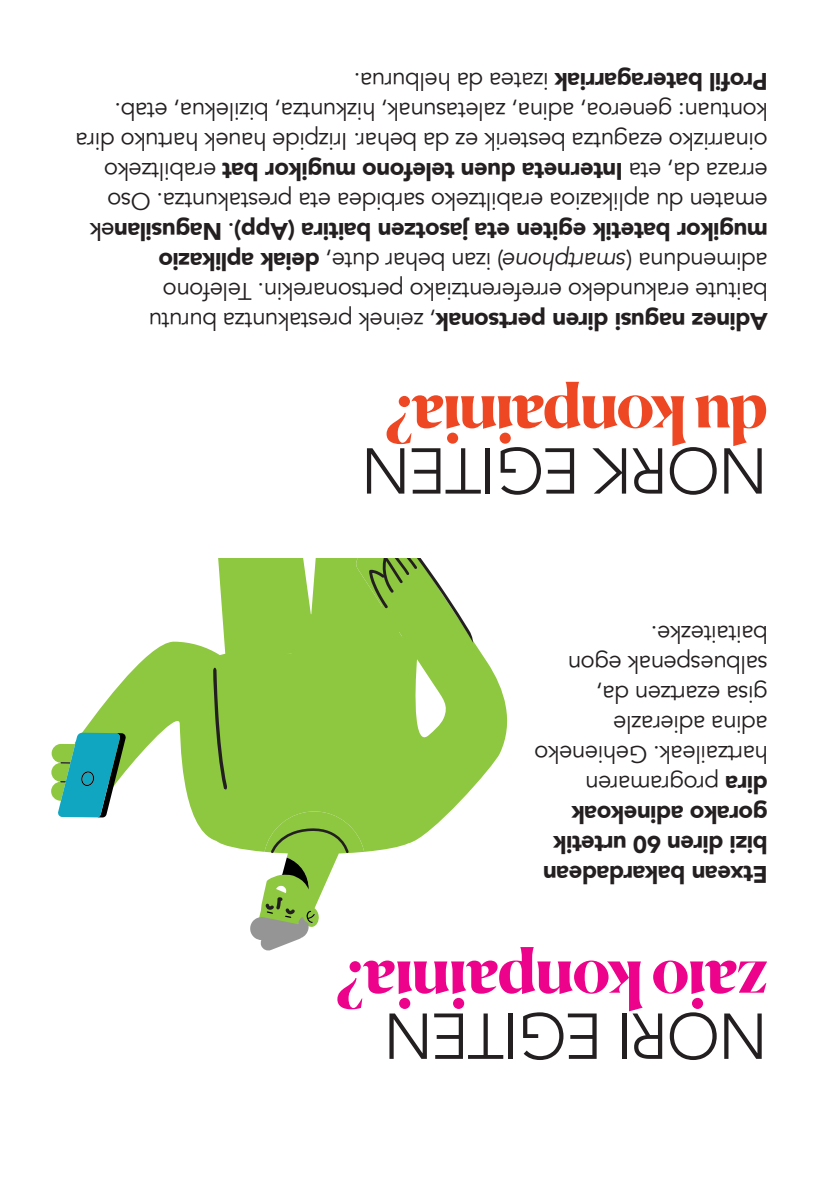
<style>
.page{position:relative;width:840px;height:1191px;background:#fff}
.page>*{position:absolute;margin:0;border:0;box-sizing:border-box;transform-origin:0 0}
.t1{font:300 64px "Avenir";letter-spacing:-.03em;color:#231f20}
.t2{font:700 64px "Canela";letter-spacing:-.025em;color:#ed028c}
.t3{font:700 64px "Canela";letter-spacing:-.035em;color:#ed4723}
.t4{font:24px/30px "Avenir";letter-spacing:-.02em;color:#231f20}
.s1{font-weight:900}
.s2{font-style:italic}
.s3{font-weight:500}
</style>
<div class="page">
<svg style="left:75px;top:641px;width:433px;height:211px;fill:#8ec740"></svg>
<svg style="left:248px;top:811px;width:116px;height:140px"></svg>
<svg style="left:197px;top:558px;width:276px;height:234px;background:#97c951"></svg>
<svg style="left:51px;top:732px;width:75px;height:85px"></svg>
<p class="t4" style="left:767px;top:336px;width:693px;rotate:-180deg"><span class="s1">Adinez nagusi diren pertsonak</span>, zeinek prestakuntza burutu baitute erakundeko erreferentziako pertsonarekin. Telefono adimenduna (<span class="s2">smartphone</span>) izan behar dute, <span class="s1">deiak aplikazio mugikor batetik egiten eta jasotzen baitira (App)</span><span class="s3">.</span> <span class="s1">Nagusilan</span><span class="s3">ek </span>ematen du aplikazioa erabiltzeko sarbidea eta prestakuntza. Oso erraza da, eta <span class="s1">Interneta duen telefono mugikor bat</span> erabiltzeko oinarrizko ezagutza besterik ez da behar. Irizpide hauek hartuko dira kontuan: generoa, adina, zaletasunak, hizkuntza, bizilekua, etab.<br><span class="s1">Profil bateragarriak</span> izatea da helburua.</p>
<h1 class="t3" style="left:767px;top:469px;width:383px;rotate:-180deg">du konpainia?</h1>
<h1 class="t1" style="left:767px;top:508px;width:408px;rotate:-180deg">NORK EGITEN</h1>
<p class="t4" style="left:767px;top:889px;width:235px;rotate:-180deg"><span class="s1">Etxean bakardadean bizi diren 60 urtetik gorako adinekoak dira</span> programaren hartzaileak. Gehieneko adina adierazle<br>gisa ezartzen da, salbuespenak egon baitaitezke.</p>
<h1 class="t2" style="left:767px;top:1034px;width:432px;rotate:-180deg">zaio konpainia?</h1>
<h1 class="t1" style="left:767px;top:1073px;width:386px;rotate:-180deg">NORI EGITEN</h1>
</div>
